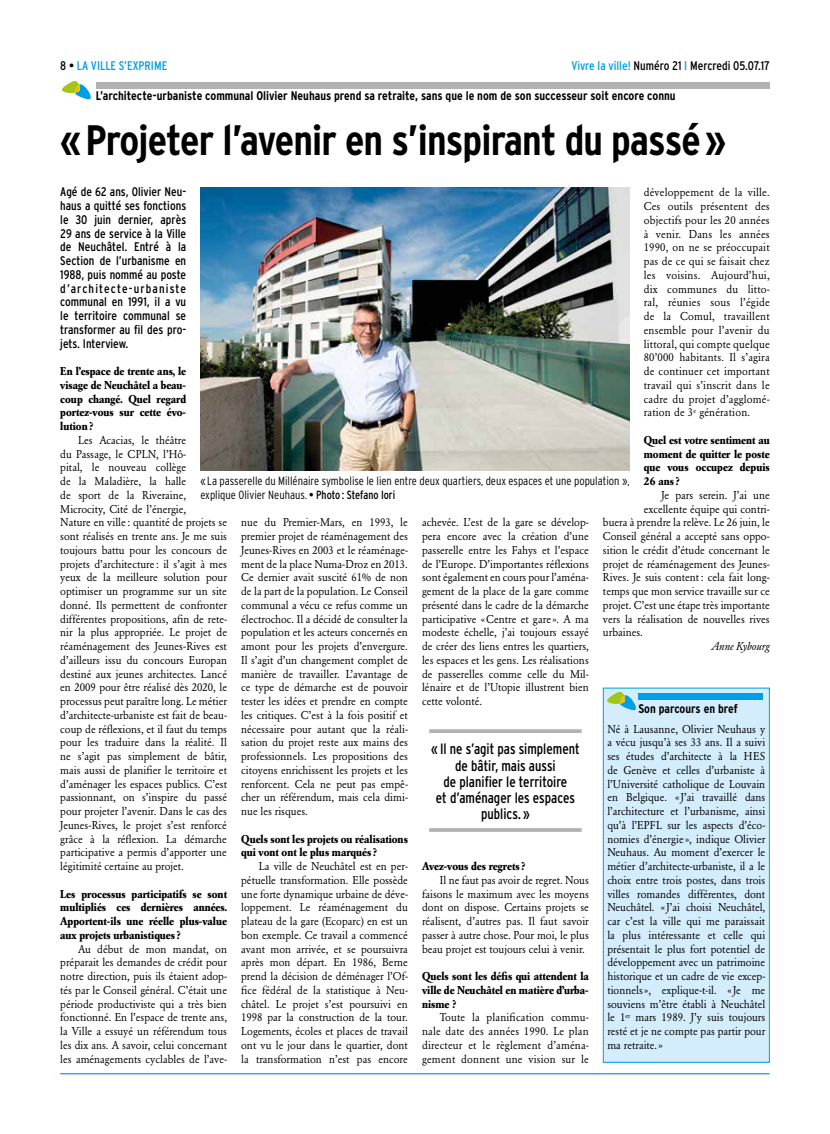
<style>
.page{position:relative;width:830px;height:1134px;background:#fff}
.page>*{position:absolute;margin:0;border:0;box-sizing:border-box;transform-origin:0 0}
.t1{font:700 condensed 42.5px "Interstate";letter-spacing:-.02em;color:#000}
.t2{font:condensed 15px/16.2px "Interstate";color:#000;text-align:center;scale:.95 1}
.t3{font:condensed 12.5px/13.8px "Interstate";color:#000;text-align:justify}
.t4{font:700 condensed 12.5px "Interstate";color:#000}
.t5{font:condensed 12.5px "Interstate";color:#009fe3}
.t6{font:300 condensed 11.88px/13.8px "Interstate";color:#000}
.t7{font:11.25px/13.8px "Garamond BE";color:#000;text-align:justify;scale:.95 1}
.t8{font:700 11.25px/13.8px "Garamond BE";color:#000;text-align:justify;scale:.95 1}
.t9{font:italic 11.25px "Garamond BE";color:#000;scale:.95 1}
.s1{color:#000}
.s2{color:#009fe3}
.s3{font-weight:400}
</style>
<div class="page">
<hr style="left:60px;top:1073px;width:709px;height:1px;background:#009fe3">
<div style="left:96px;top:83px;width:673px;height:6px;background:#b3b2b2"></div>
<svg style="left:62px;top:81px;width:29px;height:18px"></svg>
<img style="left:200px;top:187px;width:429px;height:283px">
<div style="left:603px;top:688px;width:166px;height:374px;background:#d4edfc"></div>
<div style="left:602px;top:688px;width:167px;height:375px;border:1px solid #009fe3"></div>
<div style="left:638px;top:694px;width:124px;height:6px;background:#009fe3"></div>
<svg style="left:607px;top:692px;width:28px;height:18px"></svg>
<svg style="left:429px;top:729px;width:152px;height:4px"></svg>
<hr style="left:429px;top:828px;width:152px;height:4px;background:#bbbaba">
<p class="t5" style="left:60px;top:59px;width:108px"><span class="s1">8 •</span> LA VILLE S’EXPRIME</p>
<p class="t3" style="left:571px;top:59px;width:200px"><span class="s2">Vivre la ville!</span> Numéro 21 <span class="s2">I</span> Mercredi 05.07.17</p>
<p class="t4" style="left:96px;top:89px;width:581px">L’architecte-urbaniste communal Olivier Neuhaus prend sa retraite, sans que le nom de son successeur soit encore connu</p>
<h1 class="t1" style="left:60px;top:116px;width:667px">«Projeter l’avenir en s’inspirant du passé»</h1>
<p class="t3" style="left:60px;top:185px;width:127px">Agé de 62 ans, Olivier Neu&shy;haus a quitté ses fonctions le 30 juin dernier, après 29 ans de service à la Ville de Neuchâtel. Entré à la Section de l’urbanisme en 1988, puis nommé au poste d’architecte-urbaniste communal en 1991, il a vu le territoire communal se transformer au fil des pro&shy;jets. Interview.</p>
<p class="t8" style="left:60px;top:364px;width:134px">En l’espace de trente ans, le visage de Neuchâtel a beau&shy;coup changé. Quel regard portez-vous sur cette évo&shy;lution?</p>
<p class="t7" style="left:60px;top:433px;width:177px;text-align:left;text-indent:18px">Les Acacias, le théâtre<br>du Passage, le CPLN, l’Hô-<br>pital, le nouveau collège<br>de la Maladière, la halle<br>de sport de la Riveraine, Microcity, Cité de l’énergie,<br>Nature en ville : quantité de projets se sont réalisés en trente ans. Je me suis toujours battu pour les concours de projets d’architecture : il s’agit à mes yeux de la meilleure solution pour optimiser un programme sur un site donné. Ils permettent de confronter différentes propositions, afin de rete&shy;nir la plus appropriée. Le projet de réaménagement des Jeunes-Rives est d’ailleurs issu du concours Europan destiné aux jeunes architectes. Lancé en 2009 pour être réalisé dès 2020, le processus peut paraître long. Le métier d’architecte-urbaniste est fait de beau&shy;coup de réflexions, et il faut du temps pour les traduire dans la réalité. Il ne s’agit pas simplement de bâtir, mais aussi de planifier le territoire et d’aménager les espaces publics. C’est passionnant, on s’inspire du passé pour projeter l’avenir. Dans le cas des Jeunes-Rives, le projet s’est renforcé grâce à la réflexion. La démarche participative a permis d’apporter une légitimité certaine au projet.</p>
<p class="t8" style="left:60px;top:887px;width:177px">Les processus participatifs se sont multipliés ces dernières années.<br>Apportent-ils une réelle plus-value aux projets urbanistiques?</p>
<p class="t7" style="left:60px;top:942px;width:177px;text-indent:18px">Au début de mon mandat, on préparait les demandes de crédit pour notre direction, puis ils étaient adop&shy;tés par le Conseil général. C’était une période productiviste qui a très bien fonctionné. En l’espace de trente ans, la Ville a essuyé un référendum tous les dix ans. A savoir, celui concernant les aménagements cyclables de l’ave-</p>
<p class="t7" style="left:643px;top:186px;width:134px">développement de la ville.<br>Ces outils présentent des objectifs pour les 20 années à venir. Dans les années 1990, on ne se préoccupait pas de ce qui se faisait chez les voisins. Aujourd’hui, dix communes du litto&shy;ral, réunies sous l’égide de la Comul, travaillent ensemble pour l’avenir du littoral, qui compte quelque 80’000 habitants. Il s’agira de continuer cet important travail qui s’inscrit dans le cadre du projet d’agglomé&shy;ration de 3<sup>e</sup> génération.</p>
<p class="t8" style="left:643px;top:433px;width:134px">Quel est votre sentiment au moment de quitter le poste que vous occupez depuis 26 ans?</p>
<p class="t7" style="left:661px;top:488px;width:115px">Je pars serein. J’ai une</p>
<p class="t7" style="left:643px;top:502px;width:134px">excellente équipe qui contri-</p>
<p class="t7" style="left:602px;top:516px;width:177px">buera à prendre la relève. Le 26 juin, le</p>
<p class="t7" style="left:602px;top:529px;width:177px">Conseil général a accepté sans oppo-</p>
<p class="t7" style="left:602px;top:543px;width:177px">sition le crédit d’étude concernant le</p>
<p class="t7" style="left:602px;top:557px;width:177px">projet de réaménagement des Jeunes-</p>
<p class="t7" style="left:602px;top:571px;width:177px">Rives. Je suis content: cela fait long-</p>
<p class="t7" style="left:602px;top:584px;width:177px">temps que mon service travaille sur ce</p>
<p class="t7" style="left:602px;top:598px;width:177px">projet. C’est une étape très importante</p>
<p class="t7" style="left:602px;top:612px;width:177px">vers la réalisation de nouvelles rives</p>
<p class="t7" style="left:602px;top:626px;width:43px">urbaines.</p>
<p class="t9" style="left:711px;top:640px;width:63px">Anne Kybourg</p>
<p class="t6" style="left:200px;top:474px;width:430px">« La passerelle du Millénaire symbolise le lien entre deux quartiers, deux espaces et une population », explique Olivier Neuhaus. <span class="s3">• Photo : Stefano Iori</span></p>
<p class="t7" style="left:422px;top:516px;width:177px">achevée. L’est de la gare se dévelop&shy;pera encore avec la création d’une passerelle entre les Fahys et l’espace de l’Europe. D’importantes réflexions sont également en cours pour l’aména&shy;gement de la place de la gare comme présenté dans le cadre de la démarche participative «Centre et gare ». A ma modeste échelle, j’ai toujours essayé de créer des liens entres les quartiers, les espaces et les gens. Les réalisations de passerelles comme celle du Mil&shy;lénaire et de l’Utopie illustrent bien cette volonté.</p>
<p class="t7" style="left:241px;top:516px;width:177px">nue du Premier-Mars, en 1993, le premier projet de réaménagement des Jeunes-Rives en 2003 et le réaménage&shy;ment de la place Numa-Droz en 2013.<br>Ce dernier avait suscité 61% de non de la part de la population. Le Conseil communal a vécu ce refus comme un électrochoc. Il a décidé de consulter la population et les acteurs concernés en amont pour les projets d’envergure.<br>Il s’agit d’un changement complet de manière de travailler. L’avantage de ce type de démarche est de pouvoir tester les idées et prendre en compte les critiques. C’est à la fois positif et nécessaire pour autant que la réali&shy;sation du projet reste aux mains des professionnels. Les propositions des citoyens enrichissent les projets et les renforcent. Cela ne peut pas empê&shy;cher un référendum, mais cela dimi&shy;nue les risques.</p>
<p class="t8" style="left:241px;top:832px;width:177px">Quels sont les projets ou réalisations qui vont ont le plus marqués?</p>
<p class="t7" style="left:241px;top:859px;width:177px;text-indent:18px">La ville de Neuchâtel est en per&shy;pétuelle transformation. Elle possède une forte dynamique urbaine de déve&shy;loppement. Le réaménagement du plateau de la gare (Ecoparc) en est un bon exemple. Ce travail a commencé avant mon arrivée, et se poursuivra après mon départ. En 1986, Berne prend la décision de déménager l’Of&shy;fice fédéral de la statistique à Neu&shy;châtel. Le projet s’est poursuivi en 1998 par la construction de la tour.<br>Logements, écoles et places de travail ont vu le jour dans le quartier, dont la transformation n’est pas encore</p>
<p class="t4" style="left:638px;top:701px;width:101px">Son parcours en bref</p>
<p class="t7" style="left:607px;top:722px;width:168px">Né à Lausanne, Olivier Neuhaus y a vécu jusqu’à ses 33 ans. Il a suivi ses études d’architecte à la HES de Genève et celles d’urbaniste à l’Université catholique de Louvain en Belgique. «J’ai travaillé dans l’architecture et l’urbanisme, ainsi qu’à l’EPFL sur les aspects d’éco&shy;nomies d’énergie », indique Olivier Neuhaus. Au moment d’exercer le métier d’architecte-urbaniste, il a le choix entre trois postes, dans trois villes romandes différentes, dont Neuchâtel. «J’ai choisi Neuchâtel, car c’est la ville qui me paraissait la plus intéressante et celle qui présentait le plus fort potentiel de développement avec un patrimoine historique et un cadre de vie excep&shy;tionnels», explique-t-il. «Je me souviens m’être établi à Neuchâtel le 1<sup>er</sup> mars 1989. J’y suis toujours resté et je ne compte pas partir pour ma retraite.»</p>
<h2 class="t2" style="left:431px;top:741px;width:158px">« Il ne s’agit pas simplement de bâtir, mais aussi<br>de planifier le territoire<br>et d’aménager les espaces publics. »</h2>
<p class="t8" style="left:422px;top:859px;width:110px">Avez-vous des regrets?</p>
<p class="t7" style="left:422px;top:873px;width:177px;text-indent:18px">Il ne faut pas avoir de regret. Nous faisons le maximum avec les moyens dont on dispose. Certains projets se réalisent, d’autres pas. Il faut savoir passer à autre chose. Pour moi, le plus beau projet est toujours celui à venir.</p>
<p class="t8" style="left:422px;top:969px;width:177px">Quels sont les défis qui attendent la ville de Neuchâtel en matière d’urba&shy;nisme ?</p>
<p class="t7" style="left:422px;top:1011px;width:177px;text-indent:18px">Toute la planification commu&shy;nale date des années 1990. Le plan directeur et le règlement d’aména&shy;gement donnent une vision sur le</p>
</div>
